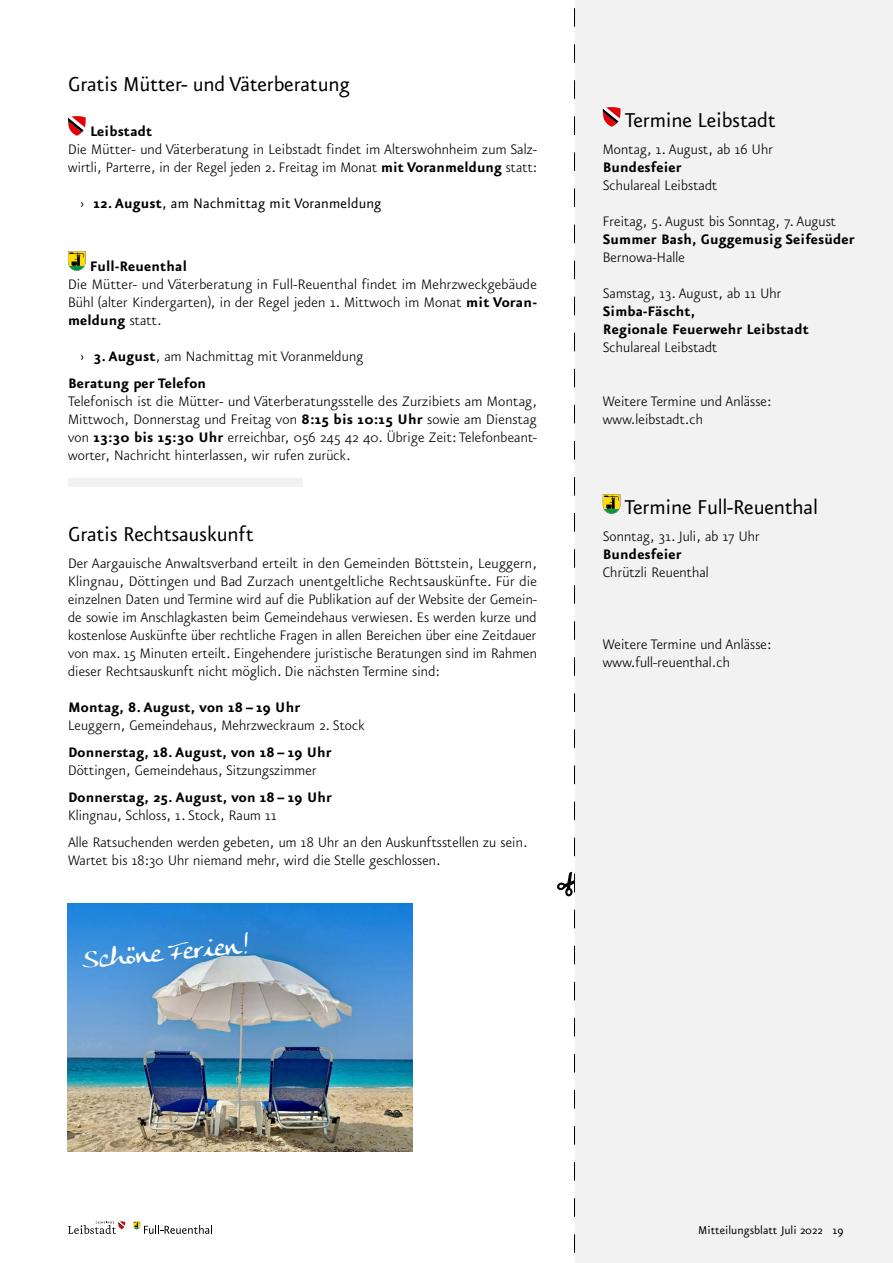
<style>
.page{position:relative;width:893px;height:1263px;background:#fff}
.page>*{position:absolute;margin:0;border:0;box-sizing:border-box;transform-origin:0 0}
.t1{font:25.5px "Anke Calligraphic FG";color:#fff}
.t2{font:24px "Eureka Sans";letter-spacing:-.01em;color:#000}
.t3{font:300 16.5px/18px "Eureka Sans";letter-spacing:.01em;color:#000}
.t4{font:700 16.5px/18px "Eureka Sans";letter-spacing:.01em;color:#000}
.t5{font:16.5px "Eureka Sans";letter-spacing:.01em;color:#000}
.t6{font:13.5px "Eureka Sans";color:#000}
.s1{font-weight:700}
.s2{font-weight:400}
</style>
<div class="page">
<div style="left:575px;top:0;width:318px;height:1263px;background:#f2f2f2"></div>
<svg style="left:133px;top:1221px;width:79px;height:13px"></svg>
<svg style="left:68px;top:1221px;width:57px;height:13px"></svg>
<img style="left:68px;top:903px;width:345px;height:248px">
<div style="left:68px;top:478px;width:235px;height:9px;background:#f2f2f2"></div>
<svg style="left:68px;top:116px;width:18px;height:20px"></svg>
<svg style="left:68px;top:251px;width:17px;height:20px"></svg>
<svg style="left:557px;top:8px;width:18px;height:1245px"></svg>
<svg style="left:603px;top:107px;width:17px;height:20px"></svg>
<svg style="left:603px;top:494px;width:17px;height:20px"></svg>
<h2 class="t2" style="left:68px;top:73px;width:283px">Gratis Mütter- und Väterberatung</h2>
<p class="t4" style="left:90px;top:122px;width:64px">Leibstadt</p>
<p class="t3" style="left:68px;top:141px;width:471px">Die Mütter- und Väterberatung in Leibstadt findet im Alterswohnheim zum Salz&shy;wirtli, Parterre, in der Regel jeden 2. Freitag im Monat <span class="s1">mit Voranmeldung</span> statt:</p>
<p class="t5" style="left:81px;top:195px;width:302px">› <span class="s1">12. August</span>, am Nachmittag mit Voranmeldung</p>
<p class="t4" style="left:90px;top:257px;width:99px">Full-Reuenthal</p>
<p class="t3" style="left:68px;top:276px;width:470px;text-align:justify">Die Mütter- und Väterberatung in Full-Reuenthal findet im Mehrzweckgebäude Bühl (alter Kindergarten), in der Regel jeden 1. Mittwoch im Monat <span class="s1">mit Voran&shy;meldung</span> statt.</p>
<p class="t3" style="left:68px;top:343px;width:297px;line-height:27px;text-indent:13px"><span class="s2">›</span> <span class="s1">3. August</span>, am Nachmittag mit Voranmeldung<br><span class="s1">Beratung per Telefon</span></p>
<p class="t3" style="left:68px;top:393px;width:470px;text-align:justify">Telefonisch ist die Mütter- und Väterberatungsstelle des Zurzibiets am Montag, Mittwoch, Donnerstag und Freitag von <span class="s1">8:15 bis 10:15 Uhr</span> sowie am Dienstag von <span class="s1">13:30 bis 15:30 Uhr</span> erreichbar, 056 245 42 40. Übrige Zeit: Telefonbeant&shy;worter, Nachricht hinterlassen, wir rufen zurück.</p>
<h2 class="t2" style="left:68px;top:523px;width:187px">Gratis Rechtsauskunft</h2>
<p class="t3" style="left:68px;top:555px;width:471px;text-align:justify">Der Aargauische Anwaltsverband erteilt in den Gemeinden Böttstein, Leuggern, Klingnau, Döttingen und Bad Zurzach unentgeltliche Rechtsauskünfte. Für die einzelnen Daten und Termine wird auf die Publikation auf der Website der Gemein&shy;de sowie im Anschlagkasten beim Gemeindehaus verwiesen. Es werden kurze und kostenlose Auskünfte über rechtliche Fragen in allen Bereichen über eine Zeitdauer von max. 15 Minuten erteilt. Eingehendere juristische Beratungen sind im Rahmen dieser Rechtsauskunft nicht möglich. Die nächsten Termine sind:</p>
<p class="t4" style="left:68px;top:698px;width:234px">Montag, 8. August, von 18 – 19 Uhr</p>
<p class="t3" style="left:68px;top:717px;width:298px">Leuggern, Gemeindehaus, Mehrzweckraum 2. Stock</p>
<p class="t4" style="left:68px;top:743px;width:265px">Donnerstag, 18. August, von 18 – 19 Uhr</p>
<p class="t3" style="left:68px;top:762px;width:250px">Döttingen, Gemeindehaus, Sitzungszimmer</p>
<p class="t4" style="left:68px;top:788px;width:265px">Donnerstag, 25. August, von 18 – 19 Uhr</p>
<p class="t3" style="left:68px;top:802px;width:461px;line-height:27px">Klingnau, Schloss, 1. Stock, Raum 11<br>Alle Ratsuchenden werden gebeten, um 18 Uhr an den Auskunftsstellen zu sein.</p>
<p class="t3" style="left:68px;top:852px;width:374px">Wartet bis 18:30 Uhr niemand mehr, wird die Stelle geschlossen.</p>
<h1 class="t1" style="left:81px;top:944px;width:169px;rotate:-5deg">Schöne Ferien!</h1>
<h2 class="t2" style="left:625px;top:109px;width:153px">Termine Leibstadt</h2>
<p class="t3" style="left:603px;top:141px;width:171px">Montag, 1. August, ab 16 Uhr</p>
<p class="t4" style="left:603px;top:158px;width:80px">Bundesfeier</p>
<p class="t3" style="left:603px;top:168px;width:235px;line-height:36px">Schulareal Leibstadt<br>Freitag, 5. August bis Sonntag, 7. August</p>
<p class="t4" style="left:603px;top:230px;width:253px">Summer Bash, Guggemusig Seifesüder</p>
<p class="t3" style="left:603px;top:240px;width:180px;line-height:36px">Bernowa-Halle<br>Samstag, 13. August, ab 11 Uhr</p>
<p class="t4" style="left:603px;top:302px;width:208px">Simba-Fäscht,<br>Regionale Feuerwehr Leibstadt</p>
<p class="t3" style="left:603px;top:339px;width:116px">Schulareal Leibstadt</p>
<p class="t3" style="left:603px;top:393px;width:170px">Weitere Termine und Anlässe: www.leibstadt.ch</p>
<h2 class="t2" style="left:624px;top:496px;width:195px">Termine Full-Reuenthal</h2>
<p class="t3" style="left:603px;top:528px;width:158px">Sonntag, 31. Juli, ab 17 Uhr</p>
<p class="t4" style="left:603px;top:545px;width:80px">Bundesfeier</p>
<p class="t3" style="left:603px;top:564px;width:107px">Chrützli Reuenthal</p>
<p class="t3" style="left:603px;top:636px;width:170px">Weitere Termine und Anlässe: www.full-reuenthal.ch</p>
<p class="t6" style="left:698px;top:1223px;width:147px">Mitteilungsblatt Juli 2022 19</p>
</div>
